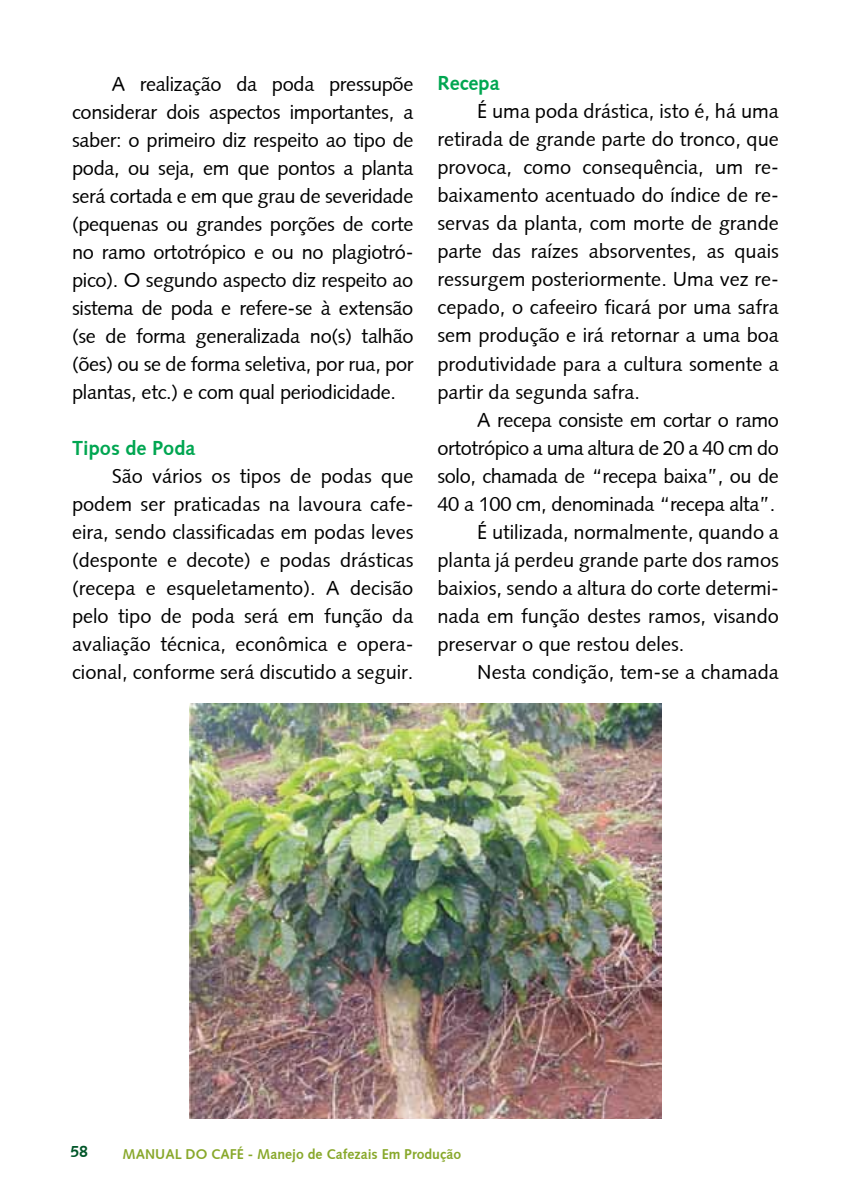
<style>
.page{position:relative;width:851px;height:1191px;background:#fff}
.page>*{position:absolute;margin:0;border:0;box-sizing:border-box;transform-origin:0 0}
.t1{font:20px/28px "Syntax Roman";color:#000;text-align:justify}
.t2{font:20px "Syntax Roman";letter-spacing:-.02em;color:#000}
.t3{font:700 20px "Syntax";color:#00a651}
.t4{font:700 16px "Syntax";color:#005629}
.t5{font:700 14px "Syntax";color:#88a82b}
</style>
<div class="page">
<img style="left:190px;top:703px;width:471px;height:416px">
<p class="t1" style="left:72px;top:70px;width:343px;text-indent:40px">A realização da poda pressupõe considerar dois aspectos importantes, a saber: o primeiro diz respeito ao tipo de poda, ou seja, em que pontos a planta será cortada e em que grau de severidade (pequenas ou grandes porções de corte no ramo ortotrópico e ou no plagiotró&shy;pico). O segundo aspecto diz respeito ao sistema de poda e refere-se à extensão (se de forma generalizada no(s) talhão (ões) ou se de forma seletiva, por rua, por plantas, etc.) e com qual periodicidade.</p>
<p class="t3" style="left:72px;top:436px;width:125px">Tipos de Poda</p>
<p class="t1" style="left:72px;top:462px;width:343px;text-indent:40px">São vários os tipos de podas que podem ser praticadas na lavoura cafe&shy;eira, sendo classificadas em podas leves (desponte e decote) e podas drásticas (recepa e esqueletamento). A decisão pelo tipo de poda será em função da avaliação técnica, econômica e opera&shy;cional, conforme será discutido a seguir.</p>
<p class="t3" style="left:437px;top:72px;width:64px">Recepa</p>
<p class="t1" style="left:437px;top:98px;width:343px;text-indent:40px">É uma poda drástica, isto é, há uma retirada de grande parte do tronco, que provoca, como consequência, um re&shy;baixamento acentuado do índice de re&shy;servas da planta, com morte de grande parte das raízes absorventes, as quais ressurgem posteriormente. Uma vez re&shy;cepado, o cafeeiro ficará por uma safra sem produção e irá retornar a uma boa produtividade para a cultura somente a partir da segunda safra.</p>
<p class="t2" style="left:477px;top:408px;width:303px">A recepa consiste em cortar o ramo</p>
<p class="t2" style="left:437px;top:436px;width:343px">ortotrópico a uma altura de 20 a 40 cm do</p>
<p class="t2" style="left:437px;top:464px;width:343px">solo, chamada de “recepa baixa”, ou de</p>
<p class="t2" style="left:437px;top:492px;width:339px">40 a 100 cm, denominada “recepa alta”.</p>
<p class="t1" style="left:477px;top:518px;width:303px">É utilizada, normalmente, quando a</p>
<p class="t1" style="left:437px;top:546px;width:343px">planta já perdeu grande parte dos ramos</p>
<p class="t1" style="left:437px;top:574px;width:343px">baixios, sendo a altura do corte determi-</p>
<p class="t1" style="left:437px;top:602px;width:343px">nada em função destes ramos, visando</p>
<p class="t1" style="left:437px;top:630px;width:248px">preservar o que restou deles.</p>
<p class="t1" style="left:477px;top:658px;width:303px">Nesta condição, tem-se a chamada</p>
<p class="t4" style="left:70px;top:1142px;width:19px">58</p>
<p class="t5" style="left:122px;top:1145px;width:340px">MANUAL DO CAFÉ - Manejo de Cafezais Em Produção</p>
</div>
